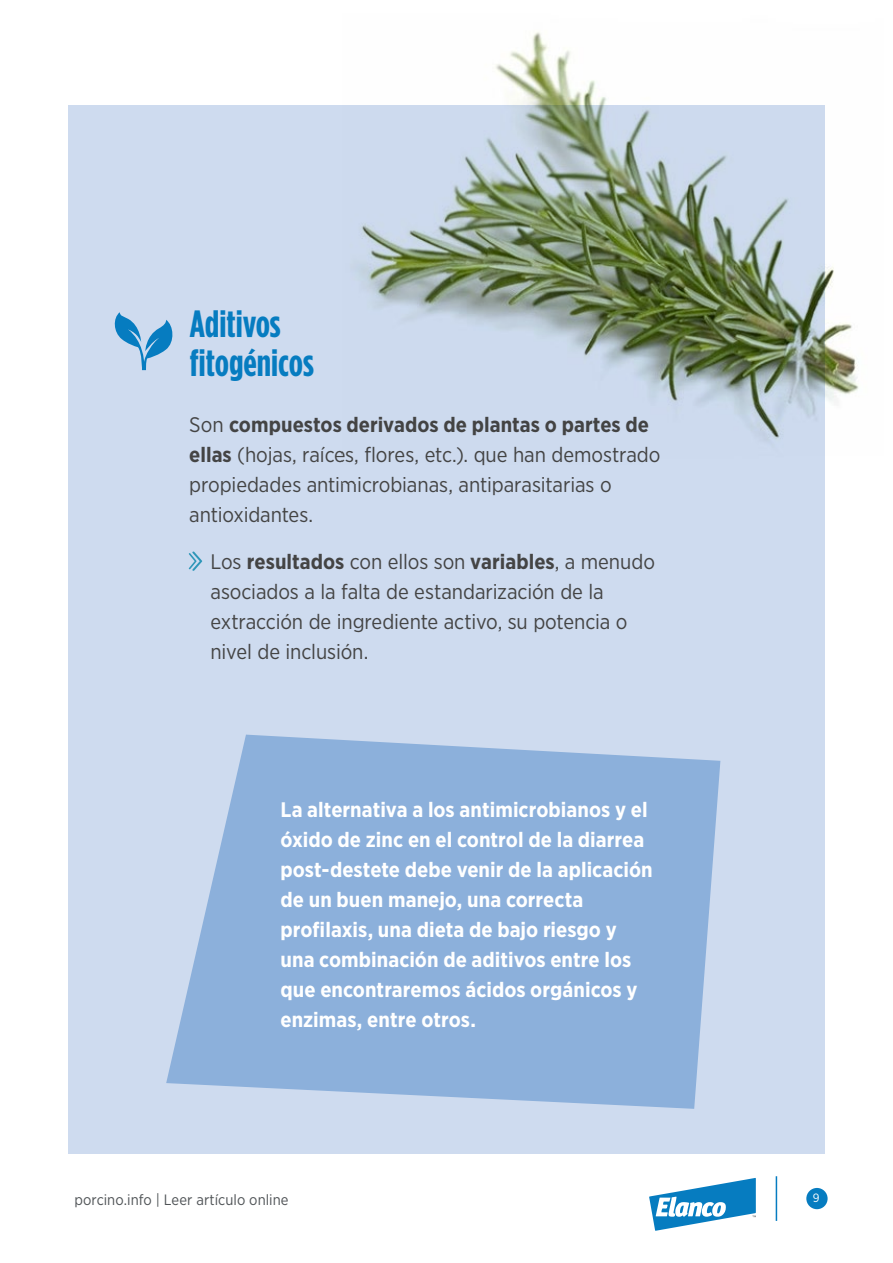
<style>
.page{position:relative;width:893px;height:1263px;background:#fff}
.page>*{position:absolute;margin:0;border:0;box-sizing:border-box;transform-origin:0 0}
.t1{font:700 37.95px/39px "Gotham Condensed";color:#067cc0}
.t2{font:21px/30px "Gotham Narrow";letter-spacing:-.005em;color:#444}
.t3{font:700 21px/30px "Gotham Narrow";color:#fff}
.t4{font:15px "Gotham Narrow";letter-spacing:.005em;color:#505457}
.t5{font:12px "Gotham Narrow";color:#fff}
.s1{font-weight:700}
</style>
<div class="page">
<div style="left:68px;top:105px;width:757px;height:1048px;background:#cedbef"></div>
<div style="left:806px;top:1188px;width:22px;height:21px;background:#067cc0;border-radius:50%"></div>
<hr style="left:776px;top:1176px;width:1px;height:45px;background:#067cc0">
<svg style="left:649px;top:1178px;width:107px;height:53px"></svg>
<svg style="left:166px;top:735px;width:554px;height:374px;background:#95b6de"></svg>
<img style="left:358px;top:32px;width:501px;height:409px">
<svg style="left:114px;top:312px;width:59px;height:58px"></svg>
<svg style="left:189px;top:551px;width:13px;height:20px"></svg>
<h1 class="t1" style="left:190px;top:304px;width:125px">Aditivos fitogénicos</h1>
<p class="t2" style="left:189px;top:409px;width:473px">Son <span class="s1">compuestos derivados de plantas o partes de ellas</span> (hojas, raíces, flores, etc.). que han demostrado propiedades antimicrobianas, antiparasitarias o antioxidantes.</p>
<p class="t2" style="left:210px;top:546px;width:446px">Los <span class="s1">resultados</span> con ellos son <span class="s1">variables</span>, a menudo asociados a la falta de estandarización de la extracción de ingrediente activo, su potencia o nivel de inclusión.</p>
<p class="t3" style="left:280px;top:795px;width:374px">La alternativa a los antimicrobianos y el óxido de zinc en el control de la diarrea post-destete debe venir de la aplicación de un buen manejo, una correcta profilaxis, una dieta de bajo riesgo y una combinación de aditivos entre los que encontraremos ácidos orgánicos y enzimas, entre otros.</p>
<p class="t4" style="left:74px;top:1190px;width:216px">porcino.info | Leer artículo online</p>
<p class="t5" style="left:813px;top:1190px;width:8px">9</p>
</div>
